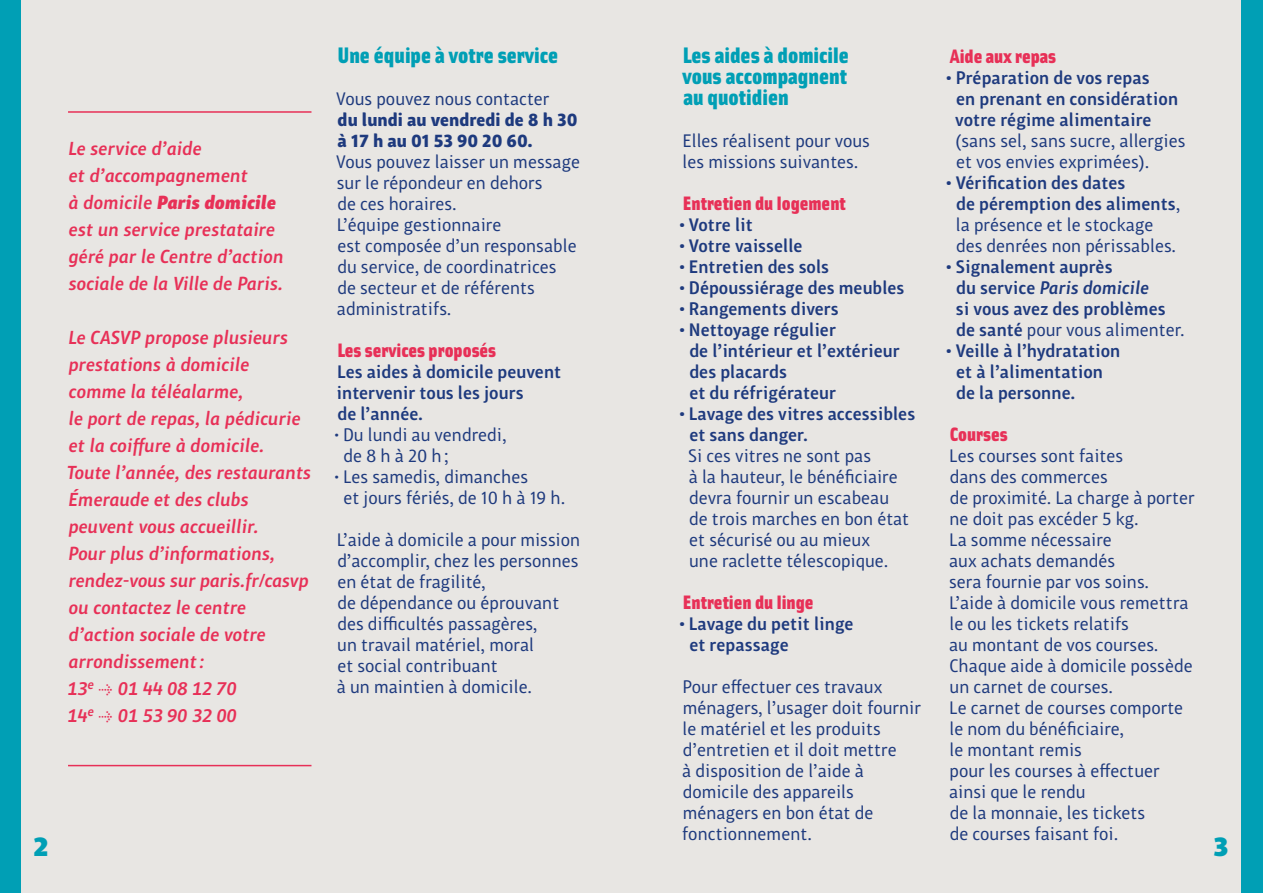
<style>
.page{position:relative;width:1263px;height:893px;background:#fff}
.page>*{position:absolute;margin:0;border:0;box-sizing:border-box;transform-origin:0 0}
.t1{font:900 27px "Chino ITC Pro";color:#009fb5}
.Sous-titre_Solex{font:900 22.5px/21px "Solex OT";color:#009fb5;text-align:justify}
.inter_titre{font:900 19.5px "Solex OT";color:#e73057}
.texte_11_5___15{font:italic 500 18.75px/27px "Chino ITC Pro";color:#e73057}
.Texte_au_fer_12___14{font:18px/21px "Chino ITC Pro";color:#1e3a7e}
.Texte_au_fer_12___14-2{font:500 18px/21px "Chino ITC Pro";color:#1e3a7e}
.Texte_just_11___13{font:500 18px "Chino ITC Pro";color:#1e3a7e}
.Texte_au_fer_12___14-3{font:700 18px/21px "Chino ITC Pro";color:#1e3a7e}
.s1{font-weight:500}
.s2{font-weight:400}
.s3{font-style:italic}
.s4{font-weight:900}
</style>
<div class="page">
<div style="left:0;top:0;width:631px;height:893px;background:#e8e6e3"></div>
<div style="left:631px;top:0;width:632px;height:893px;background:#e8e6e3"></div>
<div style="left:1242px;top:0;width:21px;height:893px;background:#009fb5"></div>
<div style="left:0;top:0;width:21px;height:893px;background:#009fb5"></div>
<hr style="left:68px;top:111px;width:243px;height:2px;background:#e73057">
<hr style="left:68px;top:765px;width:243px;height:1px;background:#e73057">
<p class="Sous-titre_Solex" style="left:337px;top:43px;width:222px">Une équipe à votre service</p>
<p class="Texte_au_fer_12___14" style="left:336px;top:88px;width:215px">Vous pouvez nous contacter</p>
<p class="Texte_au_fer_12___14-3" style="left:337px;top:109px;width:242px">du lundi au vendredi de 8 h 30 à 17 h au 01 53 90 20 60.</p>
<p class="Texte_au_fer_12___14" style="left:336px;top:151px;width:245px">Vous pouvez laisser un message sur le répondeur en dehors<br>de ces horaires.</p>
<p class="Texte_au_fer_12___14" style="left:337px;top:214px;width:241px">L’équipe gestionnaire<br>est composée d’un responsable du service, de coordinatrices de secteur et de référents administratifs.</p>
<p class="inter_titre" style="left:337px;top:337px;width:160px">Les services proposés</p>
<p class="Texte_au_fer_12___14-2" style="left:337px;top:361px;width:226px">Les aides à domicile peuvent intervenir tous les jours<br>de l’année.</p>
<p class="Texte_au_fer_12___14" style="left:343px;top:424px;width:165px;text-indent:-9px">• Du lundi au vendredi, de 8 h à 20 h;</p>
<p class="Texte_au_fer_12___14" style="left:343px;top:466px;width:223px;text-indent:-9px">• Les samedis, dimanches<br>et jours fériés, de 10 h à 19 h.</p>
<p class="Texte_au_fer_12___14" style="left:337px;top:529px;width:245px">L’aide à domicile a pour mission d’accomplir, chez les personnes en état de fragilité,<br>de dépendance ou éprouvant des difficultés passagères,<br>un travail matériel, moral<br>et social contribuant<br>à un maintien à domicile.</p>
<p class="Sous-titre_Solex" style="left:682px;top:43px;width:168px">Les aides à domicile vous accompagnent au quotidien</p>
<p class="Texte_au_fer_12___14" style="left:682px;top:130px;width:189px">Elles réalisent pour vous les missions suivantes.</p>
<p class="inter_titre" style="left:683px;top:190px;width:164px">Entretien du logement</p>
<p class="Texte_just_11___13" style="left:679px;top:214px;width:75px">• Votre lit</p>
<p class="Texte_just_11___13" style="left:679px;top:235px;width:125px">• Votre vaisselle</p>
<p class="Texte_just_11___13" style="left:679px;top:256px;width:151px">• Entretien des sols</p>
<p class="Texte_just_11___13" style="left:679px;top:277px;width:227px">• Dépoussiérage des meubles</p>
<p class="Texte_au_fer_12___14-2" style="left:679px;top:298px;width:161px">• Rangements divers</p>
<p class="Texte_au_fer_12___14-2" style="left:689px;top:319px;width:212px;text-indent:-10px">• Nettoyage régulier<br>de l’intérieur et l’extérieur des placards<br>et du réfrigérateur</p>
<p class="Texte_au_fer_12___14" style="left:688px;top:403px;width:229px;text-indent:-9px"><span class="s1">• Lavage des vitres accessibles et sans danger.<br></span>Si ces vitres ne sont pas<br>à la hauteur, le bénéficiaire devra fournir un escabeau<br>de trois marches en bon état et sécurisé ou au mieux<br>une raclette télescopique.</p>
<p class="inter_titre" style="left:683px;top:589px;width:132px">Entretien du linge</p>
<p class="Texte_au_fer_12___14-2" style="left:689px;top:613px;width:166px;text-indent:-10px">• Lavage du petit linge et repassage</p>
<p class="Texte_au_fer_12___14" style="left:682px;top:676px;width:240px">Pour effectuer ces travaux ménagers, l’usager doit fournir le matériel et les produits d’entretien et il doit mettre<br>à disposition de l’aide à domicile des appareils ménagers en bon état de fonctionnement.</p>
<p class="inter_titre" style="left:950px;top:43px;width:108px">Aide aux repas</p>
<p class="Texte_au_fer_12___14-2" style="left:955px;top:67px;width:232px;text-indent:-9px">• Préparation de vos repas<br>en prenant en considération votre régime alimentaire <span class="s2">(sans sel, sans sucre, allergies et vos envies exprimées).</span></p>
<p class="Texte_au_fer_12___14" style="left:956px;top:172px;width:226px;text-indent:-10px"><span class="s1">• Vérification des dates<br>de péremption des aliments</span>, la présence et le stockage des denrées non périssables.</p>
<p class="Texte_au_fer_12___14-2" style="left:956px;top:256px;width:230px;text-indent:-10px">• Signalement auprès<br>du service <span class="s3">Paris domicile<br></span>si vous avez des problèmes de santé <span class="s2">pour vous alimenter.</span></p>
<p class="Texte_au_fer_12___14-2" style="left:956px;top:340px;width:166px;text-indent:-10px">• Veille à l’hydratation et à l’alimentation de la personne.</p>
<p class="inter_titre" style="left:950px;top:421px;width:59px">Courses</p>
<p class="Texte_au_fer_12___14" style="left:949px;top:445px;width:247px">Les courses sont faites<br>dans des commerces<br>de proximité. La charge à porter ne doit pas excéder 5 kg.<br>La somme nécessaire<br>aux achats demandés</p>
<p class="Texte_au_fer_12___14" style="left:949px;top:571px;width:241px">sera fournie par vos soins.<br>L’aide à domicile vous remettra le ou les tickets relatifs<br>au montant de vos courses.</p>
<p class="Texte_au_fer_12___14" style="left:949px;top:655px;width:245px">Chaque aide à domicile possède</p>
<p class="Texte_au_fer_12___14" style="left:949px;top:676px;width:165px">un carnet de courses.</p>
<p class="Texte_au_fer_12___14" style="left:949px;top:697px;width:235px">Le carnet de courses comporte</p>
<p class="Texte_au_fer_12___14" style="left:949px;top:718px;width:176px">le nom du bénéficiaire, le montant remis</p>
<p class="Texte_au_fer_12___14" style="left:949px;top:760px;width:212px">pour les courses à effectuer ainsi que le rendu<br>de la monnaie, les tickets de courses faisant foi.</p>
<p class="texte_11_5___15" style="left:68px;top:135px;width:217px">Le service d’aide<br>et d’accompagnement<br>à domicile <span class="s4">Paris domicile </span>est un service prestataire géré par le Centre d’action sociale de la Ville de Paris.</p>
<p class="texte_11_5___15" style="left:66px;top:324px;width:246px">Le CASVP propose plusieurs prestations à domicile<br>comme la téléalarme,<br>le port de repas, la pédicurie et la coiffure à domicile.<br>Toute l’année, des restaurants<br>Émeraude et des clubs peuvent vous accueillir.</p>
<p class="texte_11_5___15" style="left:68px;top:540px;width:242px">Pour plus d’informations, rendez-vous sur paris.fr/casvp ou contactez le centre d’action sociale de votre arrondissement:</p>
<p class="texte_11_5___15" style="left:67px;top:675px;width:28px">13<sup>e</sup></p>
<p class="texte_11_5___15" style="left:118px;top:675px;width:120px">01 44 08 12 70</p>
<p class="texte_11_5___15" style="left:67px;top:702px;width:28px">14<sup>e</sup></p>
<p class="texte_11_5___15" style="left:118px;top:702px;width:120px">01 53 90 32 00</p>
<p class="t1" style="left:33px;top:830px;width:16px">2</p>
<p class="t1" style="left:1213px;top:830px;width:16px">3</p>
</div>
